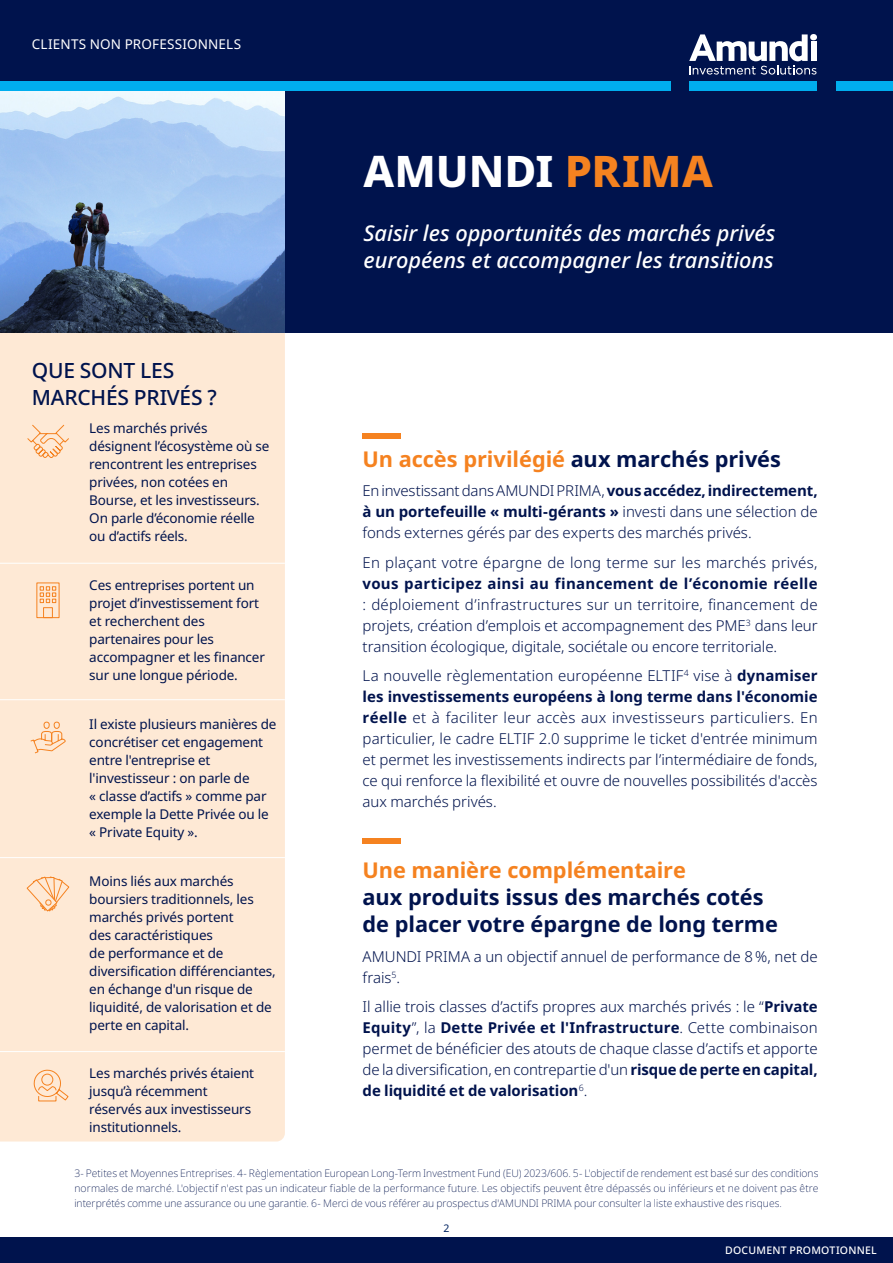
<style>
.page{position:relative;width:893px;height:1263px;background:#fff}
.page>*{position:absolute;margin:0;border:0;box-sizing:border-box;transform-origin:0 0}
.t1{font:800 43.5px "Noto Sans";letter-spacing:-.005em;color:#fff}
.Titre{font:700 21.75px/27px "Noto Sans";letter-spacing:-.005em;color:#00134d}
.Titre-2{font:italic 500 21.75px/27px "Noto Sans";color:#fff}
.Titre-3{font:700 21.75px "Noto Sans";letter-spacing:-.005em;color:#f58220}
.t2{font:500 21px/27px "Noto Sans";letter-spacing:-.01em;color:#00134d}
.t3{font:300 15px/21px "Noto Sans";letter-spacing:-.005em;color:#00134d;text-align:justify}
.t4{font:13.5px/18px "Noto Sans";letter-spacing:-.01em;color:#00134d}
.t5{font:13.5px "Noto Sans";letter-spacing:.01em;color:#fff}
.texte_courant{font:200 10.5px/15px "Noto Sans";color:#00134d;text-align:justify}
.t6{font:500 10.5px "Noto Sans";letter-spacing:.02em;color:#fff}
.t7{font:10.5px "Noto Sans";color:#002361}
.s1{color:#f58220}
.s2{color:#00134d}
.s3{font-weight:700}
</style>
<div class="page">
<div style="left:285px;top:89px;width:608px;height:243px;background:#00134d"></div>
<div style="left:0;top:332px;width:285px;height:809px;background:#fee9d5"></div>
<div style="left:0;top:1237px;width:893px;height:26px;background:#00134d"></div>
<div style="left:0;top:0;width:893px;height:106px;background:#00134d"></div>
<img style="left:0;top:90px;width:285px;height:242px">
<div style="left:836px;top:81px;width:57px;height:9px;background:#00aeef"></div>
<div style="left:0;top:81px;width:670px;height:9px;background:#00aeef"></div>
<svg style="left:689px;top:34px;width:127px;height:41px"></svg>
<div style="left:689px;top:81px;width:127px;height:10px;background:#00aeef"></div>
<div style="left:363px;top:433px;width:38px;height:5px;background:#f58220"></div>
<svg style="left:39px;top:586px;width:18px;height:32px"></svg>
<svg style="left:27px;top:424px;width:43px;height:35px;background:#fcd8b8"></svg>
<svg style="left:26px;top:876px;width:44px;height:36px;background:#fcd8b8"></svg>
<svg style="left:30px;top:721px;width:36px;height:33px"></svg>
<svg style="left:33px;top:1069px;width:36px;height:33px"></svg>
<hr style="left:0;top:563px;width:285px;height:1px;background:#fff">
<hr style="left:0;top:699px;width:285px;height:1px;background:#fff">
<hr style="left:0;top:857px;width:285px;height:1px;background:#fff">
<hr style="left:0;top:1051px;width:285px;height:1px;background:#fff">
<div style="left:363px;top:838px;width:38px;height:6px;background:#f58220"></div>
<p class="t5" style="left:32px;top:35px;width:211px">CLIENTS NON PROFESSIONNELS</p>
<p class="t2" style="left:32px;top:357px;width:186px">QUE SONT LES<br>MARCHÉS PRIVÉS ?</p>
<p class="t4" style="left:89px;top:420px;width:182px">Les marchés privés désignent l’écosystème où se rencontrent les entreprises privées, non cotées en<br>Bourse, et les investisseurs.<br>On parle d’économie réelle ou d’actifs réels.</p>
<p class="t4" style="left:89px;top:576px;width:177px">Ces entreprises portent un projet d’investissement fort et recherchent des partenaires pour les accompagner et les financer sur une longue période.</p>
<p class="t4" style="left:89px;top:715px;width:189px">Il existe plusieurs manières de concrétiser cet engagement entre l'entreprise et l'investisseur : on parle de<br>« classe d’actifs » comme par exemple la Dette Privée ou le « Private Equity ».</p>
<p class="t4" style="left:89px;top:872px;width:188px">Moins liés aux marchés boursiers traditionnels, les marchés privés portent<br>des caractéristiques<br>de performance et de diversification différenciantes, en échange d'un risque de liquidité, de valorisation et de perte en capital.</p>
<p class="t4" style="left:89px;top:1065px;width:166px">Les marchés privés étaient jusqu’à récemment réservés aux investisseurs institutionnels.</p>
<p class="t1" style="left:364px;top:139px;width:351px">AMUNDI <span class="s1">PRIMA</span></p>
<p class="Titre-2" style="left:364px;top:220px;width:413px">Saisir les opportunités des marchés privés européens et accompagner les transitions</p>
<p class="Titre-3" style="left:363px;top:443px;width:420px">Un accès privilégié <span class="s2">aux marchés privés</span></p>
<p class="t3" style="left:363px;top:481px;width:456px">En investissant dans AMUNDI PRIMA, <span class="s3">vous accédez, indirectement, à un portefeuille « multi-gérants »</span> investi dans une sélection de fonds externes gérés par des experts des marchés privés.</p>
<p class="t3" style="left:363px;top:552px;width:457px">En plaçant votre épargne de long terme sur les marchés privés, <span class="s3">vous participez ainsi au financement de l’économie réelle </span>: déploiement d’infrastructures sur un territoire, financement de projets, création d’emplois et accompagnement des PME<sup>3</sup> dans leur transition écologique, digitale, sociétale ou encore territoriale.</p>
<p class="t3" style="left:363px;top:666px;width:456px">La nouvelle règlementation européenne ELTIF<sup>4</sup> vise à <span class="s3">dynamiser les investissements européens à long terme dans l'économie réelle</span> et à faciliter leur accès aux investisseurs particuliers. En particulier, le cadre ELTIF 2.0 supprime le ticket d'entrée minimum et permet les investissements indirects par l’intermédiaire de fonds, ce qui renforce la flexibilité et ouvre de nouvelles possibilités d'accès aux marchés privés.</p>
<p class="Titre" style="left:363px;top:857px;width:417px"><span class="s1">Une manière complémentaire<br></span>aux produits issus des marchés cotés de placer votre épargne de long terme</p>
<p class="t3" style="left:363px;top:946px;width:456px">AMUNDI PRIMA a un objectif annuel de performance de 8 %, net de frais<sup>5</sup>.</p>
<p class="t3" style="left:363px;top:997px;width:457px">Il allie trois classes d’actifs propres aux marchés privés : le “<span class="s3">Private Equity</span>”, la <span class="s3">Dette Privée et l'Infrastructure</span>. Cette combinaison permet de bénéficier des atouts de chaque classe d’actifs et apporte de la diversification, en contrepartie d'un <span class="s3">risque de perte en capital, de liquidité et de valorisation</span><sup>6</sup>.</p>
<p class="texte_courant" style="left:74px;top:1166px;width:746px">3- Petites et Moyennes Entreprises. 4- Règlementation European Long-Term Investment Fund (EU) 2023/606. 5- L'objectif de rendement est basé sur des conditions normales de marché. L'objectif n'est pas un indicateur fiable de la performance future. Les objectifs peuvent être dépassés ou inférieurs et ne doivent pas être interprétés comme une assurance ou une garantie. 6- Merci de vous référer au prospectus d'AMUNDI PRIMA pour consulter la liste exhaustive des risques.</p>
<p class="t7" style="left:443px;top:1221px;width:8px">2</p>
<p class="t6" style="left:725px;top:1243px;width:153px">DOCUMENT PROMOTIONNEL</p>
</div>
